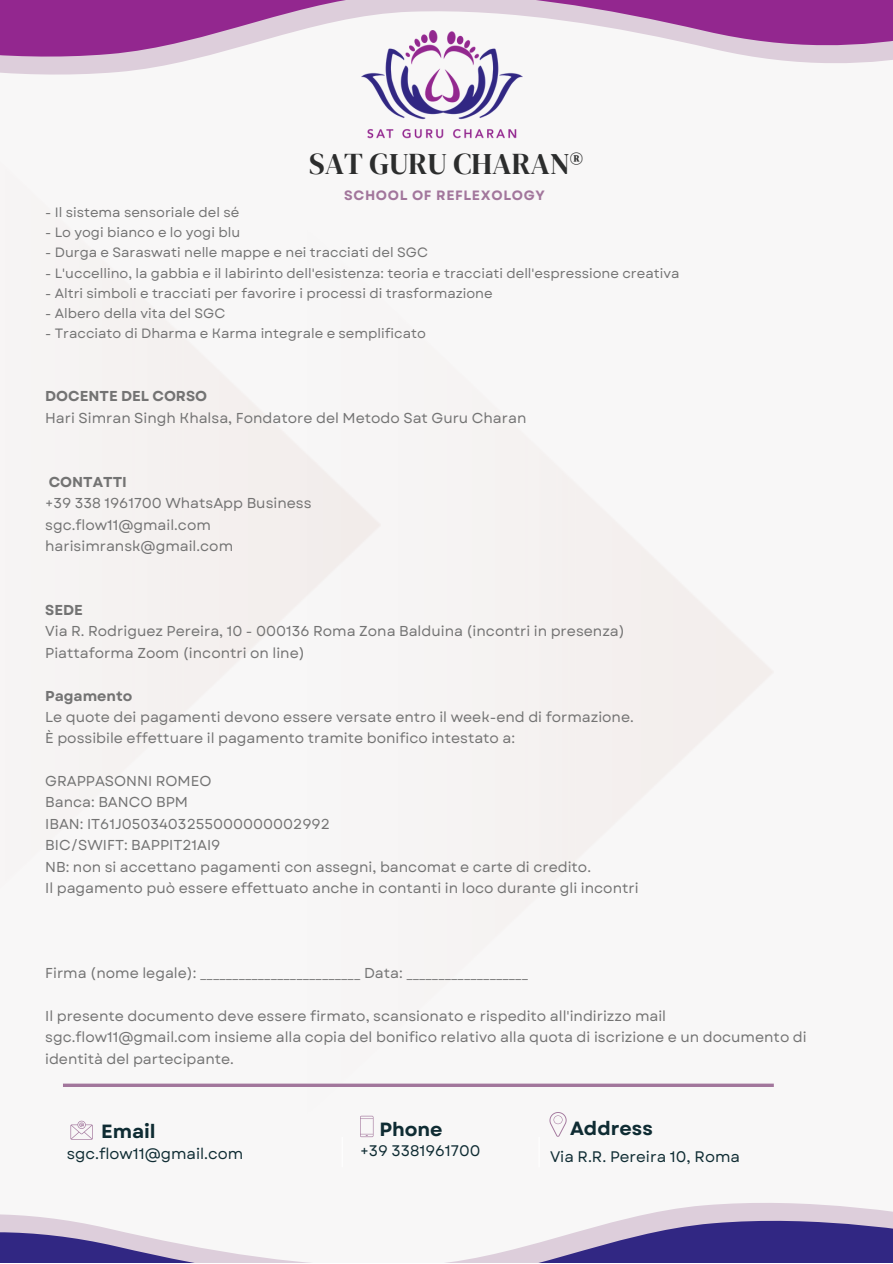
<style>
.page{position:relative;width:893px;height:1264px;background:#fff}
.page>*{position:absolute;margin:0;border:0;box-sizing:border-box;transform-origin:0 0}
.t1{font:30px "DM Serif Display";color:#2c2d2d}
.t2{font:700 19.05px "Garet";color:#0f2c33}
.t3{font:15.3px "Garet";color:#0f2c33}
.t4{font:14.4px/21.3px "Garet";color:#737373}
.t5{font:700 14.4px "Garet";color:#737373}
.t6{font:13.5px "Garet";color:#737373}
.t7{font:700 13.5px "Garet";letter-spacing:.05em;color:#a2769c}
</style>
<div class="page">
<div style="left:0;top:0;width:892px;height:1262px;background:#f8f7f7"></div>
<hr style="left:341px;top:1136px;width:2px;height:31px;background:#fff">
<hr style="left:538px;top:1136px;width:1px;height:31px;background:#fff">
<svg style="left:0;top:57px;width:892px;height:18px"></svg>
<svg style="left:0;top:0;width:892px;height:57px"></svg>
<svg style="left:0;top:1203px;width:892px;height:17px"></svg>
<svg style="left:0;top:1220px;width:892px;height:42px"></svg>
<img style="left:361px;top:30px;width:161px;height:109px">
<svg style="left:70px;top:1120px;width:23px;height:19px"></svg>
<svg style="left:360px;top:1115px;width:13px;height:22px"></svg>
<svg style="left:549px;top:1112px;width:17px;height:24px"></svg>
<hr style="left:63px;top:1083px;width:710px;height:3px;background:#a2769c">
<p class="t1" style="left:309px;top:143px;width:268px">SAT GURU CHARAN®️</p>
<p class="t7" style="left:344px;top:186px;width:202px">SCHOOL OF REFLEXOLOGY</p>
<p class="t6" style="left:45px;top:202px;width:196px">- Il sistema sensoriale del sé</p>
<p class="t6" style="left:45px;top:223px;width:196px">- Lo yogi bianco e lo yogi blu</p>
<p class="t6" style="left:45px;top:243px;width:384px">- Durga e Saraswati nelle mappe e nei tracciati del SGC</p>
<p class="t6" style="left:45px;top:263px;width:635px">- L'uccellino, la gabbia e il labirinto dell'esistenza: teoria e tracciati dell'espressione creativa</p>
<p class="t6" style="left:45px;top:283px;width:449px">- Altri simboli e tracciati per favorire i processi di trasformazione</p>
<p class="t6" style="left:45px;top:304px;width:182px">- Albero della vita del SGC</p>
<p class="t6" style="left:45px;top:324px;width:382px">- Tracciato di Dharma e Karma integrale e semplificato</p>
<p class="t5" style="left:45px;top:386px;width:163px">DOCENTE DEL CORSO</p>
<p class="t4" style="left:45px;top:407px;width:482px">Hari Simran Singh Khalsa, Fondatore del Metodo Sat Guru Charan</p>
<p class="t5" style="left:49px;top:471px;width:80px">CONTATTI</p>
<p class="t4" style="left:45px;top:492px;width:268px">+39 338 1961700 WhatsApp Business</p>
<p class="t4" style="left:45px;top:514px;width:167px">sgc.flow11@gmail.com</p>
<p class="t4" style="left:45px;top:535px;width:189px">harisimransk@gmail.com</p>
<p class="t5" style="left:45px;top:599px;width:39px">SEDE</p>
<p class="t4" style="left:45px;top:621px;width:581px">Via R. Rodriguez Pereira, 10 - 000136 Roma Zona Balduina (incontri in presenza)</p>
<p class="t4" style="left:45px;top:642px;width:261px">Piattaforma Zoom (incontri on line)</p>
<p class="t5" style="left:45px;top:685px;width:89px">Pagamento</p>
<p class="t4" style="left:45px;top:706px;width:590px">Le quote dei pagamenti devono essere versate entro il week-end di formazione.</p>
<p class="t4" style="left:45px;top:727px;width:471px">È possibile effettuare il pagamento tramite bonifico intestato a:</p>
<p class="t4" style="left:45px;top:770px;width:168px">GRAPPASONNI ROMEO</p>
<p class="t4" style="left:45px;top:791px;width:144px">Banca: BANCO BPM</p>
<p class="t4" style="left:45px;top:813px;width:286px">IBAN: IT61J0503403255000000002992</p>
<p class="t4" style="left:45px;top:834px;width:177px">BIC/SWIFT: BAPPIT21AI9</p>
<p class="t4" style="left:45px;top:855px;width:547px">NB: non si accettano pagamenti con assegni, bancomat e carte di credito.</p>
<p class="t4" style="left:45px;top:877px;width:595px">Il pagamento può essere effettuato anche in contanti in loco durante gli incontri</p>
<p class="t4" style="left:45px;top:962px;width:484px">Firma (nome legale): _________________________ Data: ___________________</p>
<p class="t4" style="left:45px;top:1005px;width:622px">Il presente documento deve essere firmato, scansionato e rispedito all'indirizzo mail</p>
<p class="t4" style="left:45px;top:1026px;width:763px">sgc.flow11@gmail.com insieme alla copia del bonifico relativo alla quota di iscrizione e un documento di identità del partecipante.</p>
<p class="t2" style="left:101px;top:1117px;width:56px">Email</p>
<p class="t2" style="left:570px;top:1114px;width:84px">Address</p>
<p class="t2" style="left:379px;top:1115px;width:65px">Phone</p>
<p class="t3" style="left:67px;top:1142px;width:178px">sgc.flow11@gmail.com</p>
<p class="t3" style="left:360px;top:1139px;width:122px">+39 3381961700</p>
<p class="t3" style="left:550px;top:1145px;width:191px">Via R.R. Pereira 10, Roma</p>
</div>
